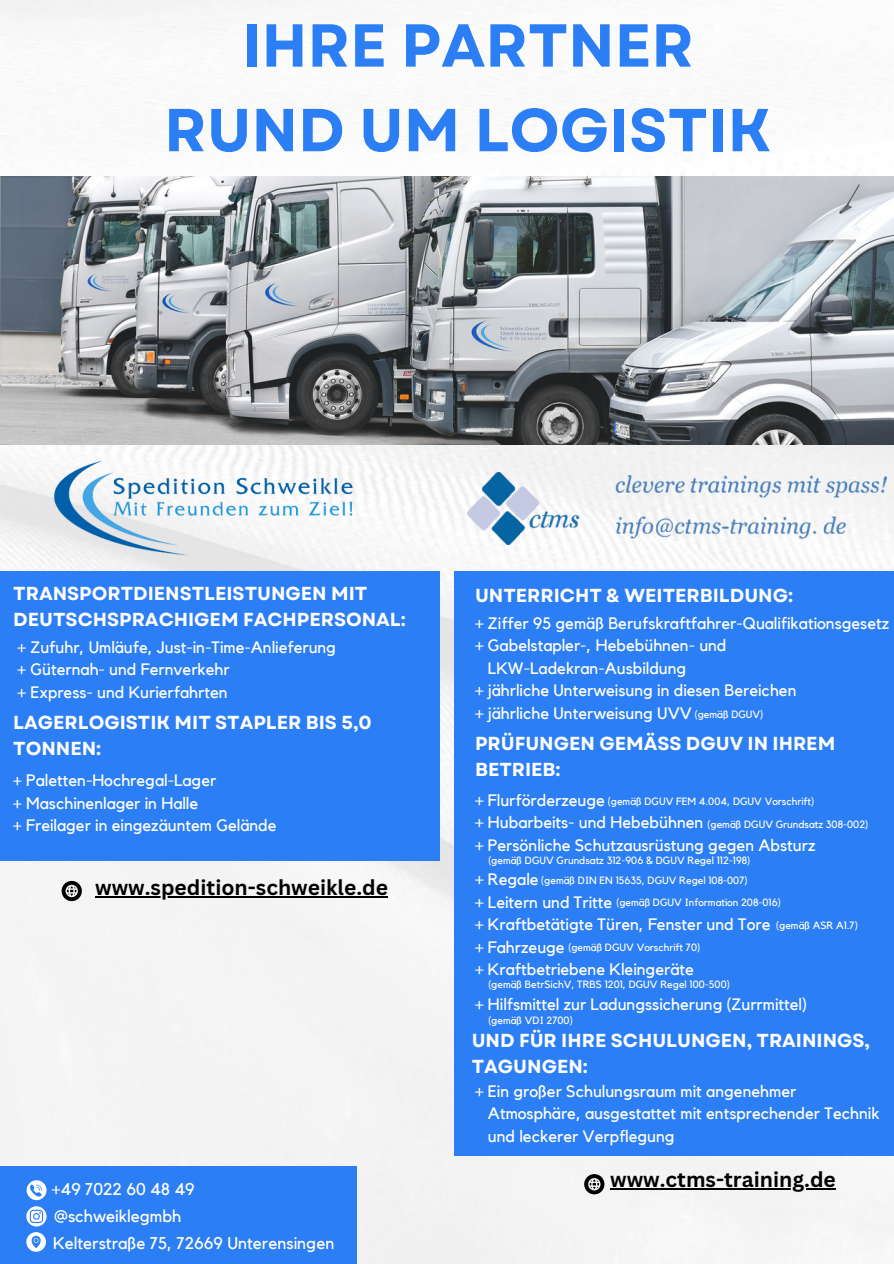
<style>
.page{position:relative;width:894px;height:1264px;background:#fff}
.page>*{position:absolute;margin:0;border:0;box-sizing:border-box;transform-origin:0 0}
.t1{font:700 60.45px/84.6px "Garet";color:#2c7ef4;text-align:center}
.t2{font:700 21px "Canva Sans";color:#000}
.t3{font:700 18.75px/25.8px "Garet";color:#fff}
.t4{font:16.95px "Kollektif";color:#fff}
.t5{font:16.5px/22.5px "Kollektif";color:#fff}
.t6{font:10.5px "Kollektif";color:#fff}
</style>
<div class="page">
<div style="left:0;top:0;width:893px;height:1263px;background:#f6f6f6"></div>
<img style="left:0;top:176px;width:893px;height:268px">
<div style="left:0;top:571px;width:439px;height:290px;background:#2c7ef4"></div>
<div style="left:0;top:1166px;width:357px;height:97px;background:#2c7ef4"></div>
<svg style="left:62px;top:880px;width:20px;height:21px"></svg>
<svg style="left:27px;top:1180px;width:20px;height:20px"></svg>
<svg style="left:26px;top:1206px;width:21px;height:20px"></svg>
<svg style="left:26px;top:1232px;width:19px;height:19px"></svg>
<div style="left:454px;top:571px;width:439px;height:584px;background:#2c7ef4"></div>
<img style="left:39px;top:445px;width:332px;height:125px">
<img style="left:467px;top:472px;width:419px;height:72px">
<hr style="left:95px;top:896px;width:293px;height:1px;background:#000">
<svg style="left:584px;top:1174px;width:20px;height:20px"></svg>
<hr style="left:610px;top:1188px;width:225px;height:1px;background:#000">
<p class="t1" style="left:164px;top:3px;width:608px">IHRE PARTNER<br>RUND UM LOGISTIK</p>
<h3 class="t3" style="left:13px;top:580px;width:394px">TRANSPORTDIENSTLEISTUNGEN MIT<br>DEUTSCHSPRACHIGEM FACHPERSONAL:</h3>
<h5 class="t5" style="left:18px;top:636px;width:320px">+ Zufuhr, Umläufe, Just-in-Time-Anlieferung + Güternah- und Fernverkehr<br>+ Express- und Kurierfahrten</h5>
<h2 class="t3" style="left:13px;top:709px;width:360px">LAGERLOGISTIK MIT STAPLER BIS 5,0<br>TONNEN:</h2>
<h3 class="t5" style="left:13px;top:769px;width:265px">+ Paletten-Hochregal-Lager<br>+ Maschinenlager in Halle<br>+ Freilager in eingezäuntem Gelände</h3>
<h5 class="t2" style="left:95px;top:873px;width:294px">www.spedition-schweikle.de</h5>
<h3 class="t4" style="left:52px;top:1181px;width:144px">+49 7022 60 48 49</h3>
<h5 class="t4" style="left:54px;top:1208px;width:129px">@schweiklegmbh</h5>
<p class="t4" style="left:53px;top:1235px;width:283px">Kelterstraße 75, 72669 Unterensingen</p>
<h5 class="t3" style="left:475px;top:582px;width:319px">UNTERRICHT &amp; WEITERBILDUNG:</h5>
<h5 class="t5" style="left:475px;top:612px;width:415px">+ Ziffer 95 gemäß Berufskraftfahrer-Qualifikationsgesetz</h5>
<h5 class="t5" style="left:475px;top:634px;width:253px">+ Gabelstapler-, Hebebühnen- und</h5>
<h5 class="t5" style="left:488px;top:657px;width:200px">LKW-Ladekran-Ausbildung</h5>
<h5 class="t5" style="left:475px;top:679px;width:323px">+ jährliche Unterweisung in diesen Bereichen</h5>
<h5 class="t5" style="left:475px;top:702px;width:218px">+ jährliche Unterweisung UVV</h5>
<p class="t6" style="left:694px;top:709px;width:70px">(gemäß DGUV)</p>
<p class="t3" style="left:475px;top:730px;width:361px">PRÜFUNGEN GEMÄSS DGUV IN IHREM<br>BETRIEB:</p>
<p class="t5" style="left:475px;top:789px;width:342px">+ Flurförderzeuge<br>+ Hubarbeits- und Hebebühnen<br>+ Persönliche Schutzausrüstung gegen Absturz</p>
<p class="t5" style="left:475px;top:869px;width:297px">+ Regale<br>+ Leitern und Tritte<br>+ Kraftbetätigte Türen, Fenster und Tore + Fahrzeuge<br>+ Kraftbetriebene Kleingeräte</p>
<p class="t5" style="left:475px;top:993px;width:333px">+ Hilfsmittel zur Ladungssicherung (Zurrmittel)</p>
<p class="t6" style="left:607px;top:797px;width:208px">(gemäß DGUV FEM 4.004, DGUV Vorschrift)</p>
<p class="t6" style="left:707px;top:819px;width:162px">(gemäß DGUV Grundsatz 308-002)</p>
<p class="t6" style="left:488px;top:855px;width:263px">(gemäß DGUV Grundsatz 312-906 &amp; DGUV Regel 112-198)</p>
<p class="t6" style="left:541px;top:875px;width:208px">(gemäß DIN EN 15635, DGUV Regel 108-007)</p>
<h3 class="t6" style="left:616px;top:897px;width:166px">(gemäß DGUV Information 208-016)</h3>
<h5 class="t6" style="left:776px;top:920px;width:83px">(gemäß ASR A1.7)</h5>
<p class="t6" style="left:568px;top:942px;width:133px">(gemäß DGUV Vorschrift 70)</p>
<h4 class="t6" style="left:488px;top:979px;width:243px">(gemäß BetrSichV, TRBS 1201, DGUV Regel 100-500)</h4>
<p class="t6" style="left:488px;top:1015px;width:86px">(gemäß VDI 2700)</p>
<p class="t3" style="left:471px;top:1027px;width:399px">UND FÜR IHRE SCHULUNGEN, TRAININGS,<br>TAGUNGEN:</p>
<h5 class="t5" style="left:488px;top:1080px;width:393px;text-indent:-13px">+ Ein großer Schulungsraum mit angenehmer<br>Atmosphäre, ausgestattet mit entsprechender Technik und leckerer Verpflegung</h5>
<p class="t2" style="left:610px;top:1164px;width:227px">www.ctms-training.de</p>
</div>
